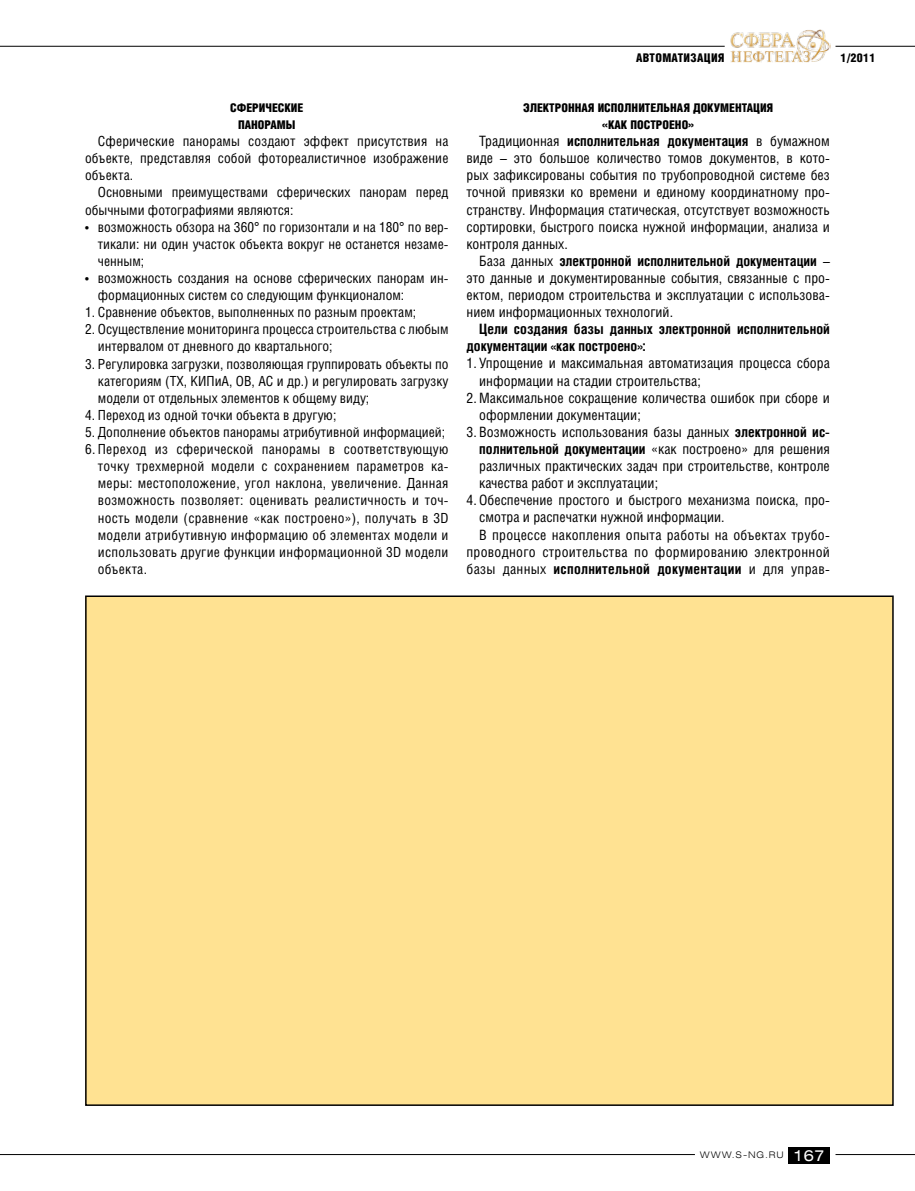
<style>
.page{position:relative;width:915px;height:1191px;background:#fff}
.page>*{position:absolute;margin:0;border:0;box-sizing:border-box;transform-origin:0 0}
.t1{font:15px "Helios Ext";color:#fff}
.t2{font:14.25px/17.1px "Helios Cond";color:#000;text-align:justify}
.t3{font:14.25px "Helios Cond";letter-spacing:.02em;color:#000}
.t4{font:700 14.25px/17.1px "Helios Cond";color:#000}
.t5{font:700 14.25px "Helios Cond";letter-spacing:.02em;color:#000}
.t6{font:13.95px/17.1px "Helios Cond";color:#000;text-align:justify}
.t7{font:900 12px/17.1px "Helios Cond";color:#000;text-align:center}
.t8{font:900 12px "Helios Cond";letter-spacing:.025em;color:#000}
.t9{font:300 9px "Helios Ext";letter-spacing:.1em;color:#000}
.s1{font-weight:700}
.s2{font-weight:400}
</style>
<div class="page">
<hr style="left:835px;top:46px;width:79px;height:1px;background:#000">
<hr style="left:0;top:46px;width:724px;height:1px;background:#000">
<hr style="left:835px;top:1154px;width:79px;height:1px;background:#000">
<hr style="left:0;top:1154px;width:694px;height:1px;background:#000">
<img style="left:730px;top:29px;width:100px;height:34px">
<div style="left:787px;top:1147px;width:42px;height:16px;background:#000"></div>
<div style="left:86px;top:596px;width:806px;height:509px;background:#ffe292"></div>
<p class="t7" style="left:230px;top:99px;width:75px">Сферические панорамы</p>
<p class="t6" style="left:85px;top:132px;width:365px;text-indent:13px">Сферические панорамы создают эффект присутствия на объекте, представляя собой фотореалистичное изображение объекта.</p>
<p class="t6" style="left:85px;top:184px;width:365px;text-indent:13px">Основными преимуществами сферических панорам перед обычными фотографиями являются:</p>
<p class="t6" style="left:98px;top:218px;width:352px;text-indent:-13px">• возможность обзора на 360° по горизонтали и на 180° по вер&shy;тикали: ни один участок объекта вокруг не останется незаме&shy;ченным;</p>
<p class="t6" style="left:98px;top:269px;width:352px;text-indent:-13px">• возможность создания на основе сферических панорам ин&shy;формационных систем со следующим функционалом:</p>
<p class="t6" style="left:85px;top:303px;width:332px">1. Сравнение объектов, выполненных по разным проектам;</p>
<p class="t6" style="left:98px;top:320px;width:352px;text-indent:-13px">2. Осуществление мониторинга процесса строительства с любым интервалом от дневного до квартального;</p>
<p class="t6" style="left:98px;top:355px;width:352px;text-indent:-13px">3. Регулировка загрузки, позволяющая группировать объекты по категориям (ТХ, КИПиА, ОВ, АС и др.) и регулировать загрузку модели от отдельных элементов к общему виду;</p>
<p class="t6" style="left:85px;top:406px;width:253px">4. Переход из одной точки объекта в другую;</p>
<p class="t6" style="left:85px;top:423px;width:361px">5. Дополнение объектов панорамы атрибутивной информацией;</p>
<p class="t6" style="left:98px;top:440px;width:352px;text-indent:-13px">6. Переход из сферической панорамы в соответствующую точку трехмерной модели с сохранением параметров ка&shy;меры: местоположение, угол наклона, увеличение. Данная возможность позволяет: оценивать реалистичность и точ&shy;ность модели (сравнение «как построено»), получать в 3D модели атрибутивную информацию об элементах модели и использовать другие функции информационной 3D модели объекта.</p>
<p class="t8" style="left:635px;top:51px;width:90px">автоматизация</p>
<p class="t7" style="left:840px;top:49px;width:36px">1/2011</p>
<p class="t7" style="left:523px;top:99px;width:252px">Электронная исполнительная документация «как построено»</p>
<p class="t2" style="left:466px;top:132px;width:365px;text-indent:13px">Традиционная <span class="s1">исполнительная документация</span> в бумажном виде – это большое количество томов документов, в кото&shy;рых зафиксированы события по трубопроводной системе без точной привязки ко времени и единому координатному про&shy;странству. Информация статическая, отсутствует возможность сортировки, быстрого поиска нужной информации, анализа и контроля данных.</p>
<p class="t2" style="left:466px;top:252px;width:365px;text-indent:13px">База данных <span class="s1">электронной исполнительной документации</span> – это данные и документированные события, связанные с про&shy;ектом, периодом строительства и эксплуатации с использова&shy;нием информационных технологий.</p>
<p class="t4" style="left:466px;top:320px;width:365px;text-indent:13px">Цели создания базы данных электронной исполнительной документации «как построено»:</p>
<p class="t2" style="left:479px;top:354px;width:352px;text-indent:-13px">1. Упрощение и максимальная автоматизация процесса сбора информации на стадии строительства;</p>
<p class="t2" style="left:479px;top:389px;width:352px;text-indent:-13px">2. Максимальное сокращение количества ошибок при сборе и оформлении документации;</p>
<p class="t2" style="left:479px;top:423px;width:352px;text-indent:-13px">3. Возможность использования базы данных <span class="s1">электронной ис&shy;полнительной документации</span> «как построено» для решения различных практических задач при строительстве, контроле качества работ и эксплуатации;</p>
<p class="t2" style="left:466px;top:491px;width:365px">4. Обеспечение простого и быстрого механизма поиска, про-</p>
<p class="t2" style="left:479px;top:508px;width:247px">смотра и распечатки нужной информации.</p>
<p class="t3" style="left:479px;top:526px;width:352px">В процессе накопления опыта работы на объектах трубо-</p>
<p class="t3" style="left:466px;top:543px;width:365px">проводного строительства по формированию электронной</p>
<p class="t5" style="left:466px;top:560px;width:365px"><span class="s2">базы данных</span> исполнительной документации <span class="s2">и для управ-</span></p>
<p class="t9" style="left:699px;top:1149px;width:85px">WWW.S-NG.RU</p>
<p class="t1" style="left:793px;top:1146px;width:32px">167</p>
</div>
